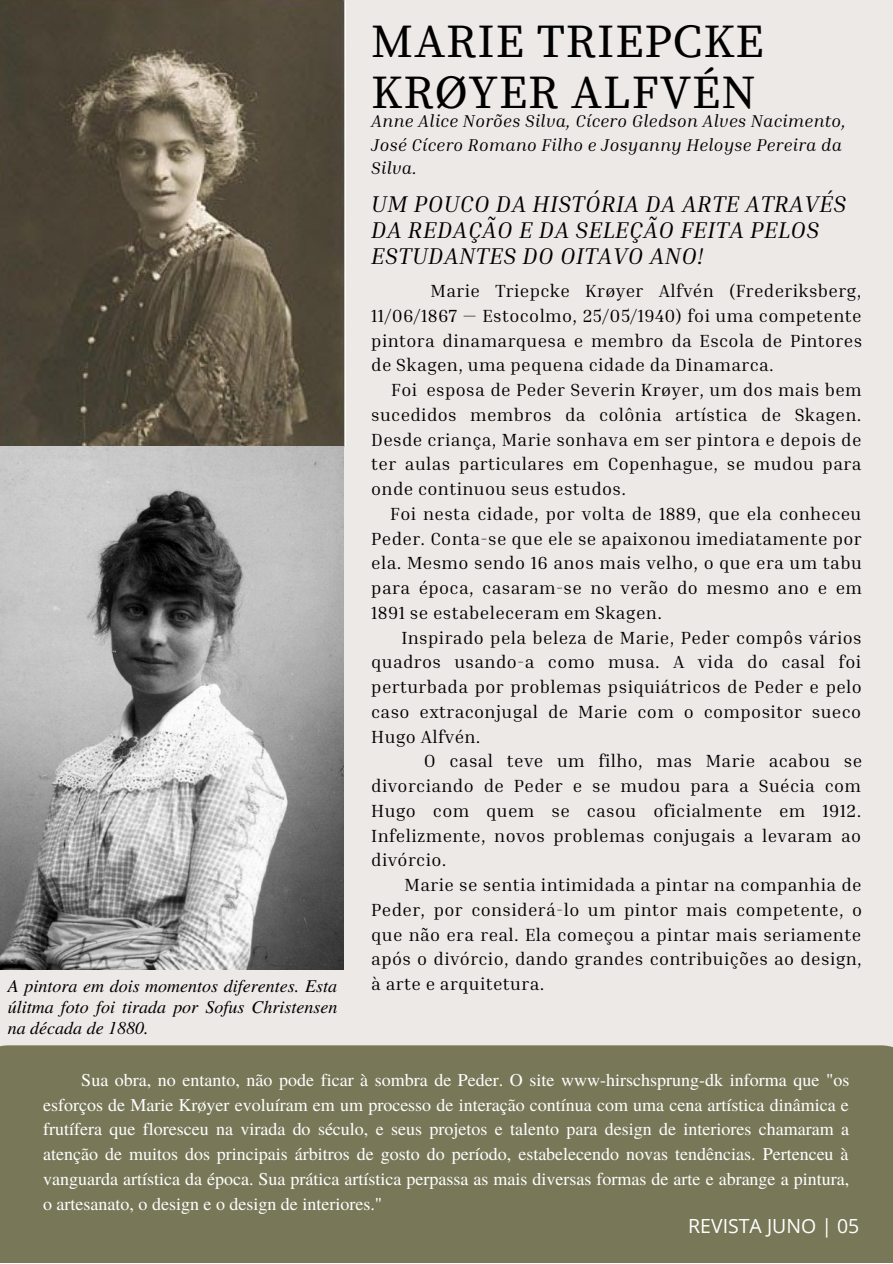
<style>
.page{position:relative;width:893px;height:1264px;background:#fff}
.page>*{position:absolute;margin:0;border:0;box-sizing:border-box;transform-origin:0 0}
.t1{font:46.65px/50.6px "Source Serif Pro";letter-spacing:.02em;color:#000}
.t2{font:italic 23.25px/25.8px "Inria Serif";letter-spacing:.02em;color:#000}
.t3{font:19.5px "Open Sans";color:#fff}
.t4{font:18px/24.8px "Inria Serif";letter-spacing:.02em;color:#000;text-align:justify}
.t5{font:18px/24.8px "Te X Gyre Termes";color:#fff;text-align:justify}
.t6{font:italic 18px/21.3px "Te X Gyre Termes";color:#000;text-align:justify}
.t7{font:italic 17.55px/23.5px "Inria Serif";letter-spacing:.02em;color:#000}
</style>
<div class="page">
<div style="left:0;top:0;width:892px;height:1262px;background:#ede9e6"></div>
<img style="left:0;top:0;width:346px;height:446px">
<img style="left:0;top:446px;width:344px;height:523px">
<div style="left:0;top:1045px;width:892px;height:217px;background:#787758"></div>
<p class="t6" style="left:8px;top:973px;width:331px">A pintora em dois momentos diferentes. Esta úlitma foto foi tirada por Sofus Christensen na década de 1880.</p>
<h1 class="t1" style="left:371px;top:18px;width:394px">MARIE TRIEPCKE<br>KRØYER ALFVÉN</h1>
<p class="t7" style="left:371px;top:109px;width:476px">Anne Alice Norões Silva, Cícero Gledson Alves Nacimento,<br>José Cícero Romano Filho e Josyanny Heloyse Pereira da<br>Silva.</p>
<p class="t2" style="left:371px;top:190px;width:476px">UM POUCO DA HISTÓRIA DA ARTE ATRAVÉS<br>DA REDAÇÃO E DA SELEÇÃO FEITA PELOS<br>ESTUDANTES DO OITAVO ANO!</p>
<p class="t4" style="left:371px;top:278px;width:492px;text-indent:59px">Marie Triepcke Krøyer Alfvén (Frederiksberg, 11/06/1867 — Estocolmo, 25/05/1940) foi uma competente pintora dinamarquesa e membro da Escola de Pintores de Skagen, uma pequena cidade da Dinamarca.</p>
<p class="t4" style="left:371px;top:377px;width:492px;text-indent:20px">Foi esposa de Peder Severin Krøyer, um dos mais bem sucedidos membros da colônia artística de Skagen.<br>Desde criança, Marie sonhava em ser pintora e depois de ter aulas particulares em Copenhague, se mudou para onde continuou seus estudos.</p>
<p class="t4" style="left:371px;top:501px;width:492px;text-indent:19px">Foi nesta cidade, por volta de 1889, que ela conheceu Peder. Conta-se que ele se apaixonou imediatamente por ela. Mesmo sendo 16 anos mais velho, o que era um tabu para época, casaram-se no verão do mesmo ano e em 1891 se estabeleceram em Skagen.</p>
<p class="t4" style="left:371px;top:624px;width:492px;text-indent:30px">Inspirado pela beleza de Marie, Peder compôs vários quadros usando-a como musa. A vida do casal foi perturbada por problemas psiquiátricos de Peder e pelo caso extraconjugal de Marie com o compositor sueco Hugo Alfvén.</p>
<p class="t4" style="left:371px;top:748px;width:492px;text-indent:53px">O casal teve um filho, mas Marie acabou se divorciando de Peder e se mudou para a Suécia com Hugo com quem se casou oficialmente em 1912.<br>Infelizmente, novos problemas conjugais a levaram ao divórcio.</p>
<p class="t4" style="left:371px;top:871px;width:492px;text-indent:33px">Marie se sentia intimidada a pintar na companhia de Peder, por considerá-lo um pintor mais competente, o que não era real. Ela começou a pintar mais seriamente após o divórcio, dando grandes contribuições ao design, à arte e arquitetura.</p>
<p class="t5" style="left:43px;top:1066px;width:807px;text-indent:38px">Sua obra, no entanto, não pode ficar à sombra de Peder. O site www-hirschsprung-dk informa que "os esforços de Marie Krøyer evoluíram em um processo de interação contínua com uma cena artística dinâmica e frutífera que floresceu na virada do século, e seus projetos e talento para design de interiores chamaram a atenção de muitos dos principais árbitros de gosto do período, estabelecendo novas tendências. Pertenceu à vanguarda artística da época. Sua prática artística perpassa as mais diversas formas de arte e abrange a pintura, o artesanato, o design e o design de interiores."</p>
<p class="t3" style="left:688px;top:1211px;width:173px">REVISTA JUNO | 05</p>
</div>
